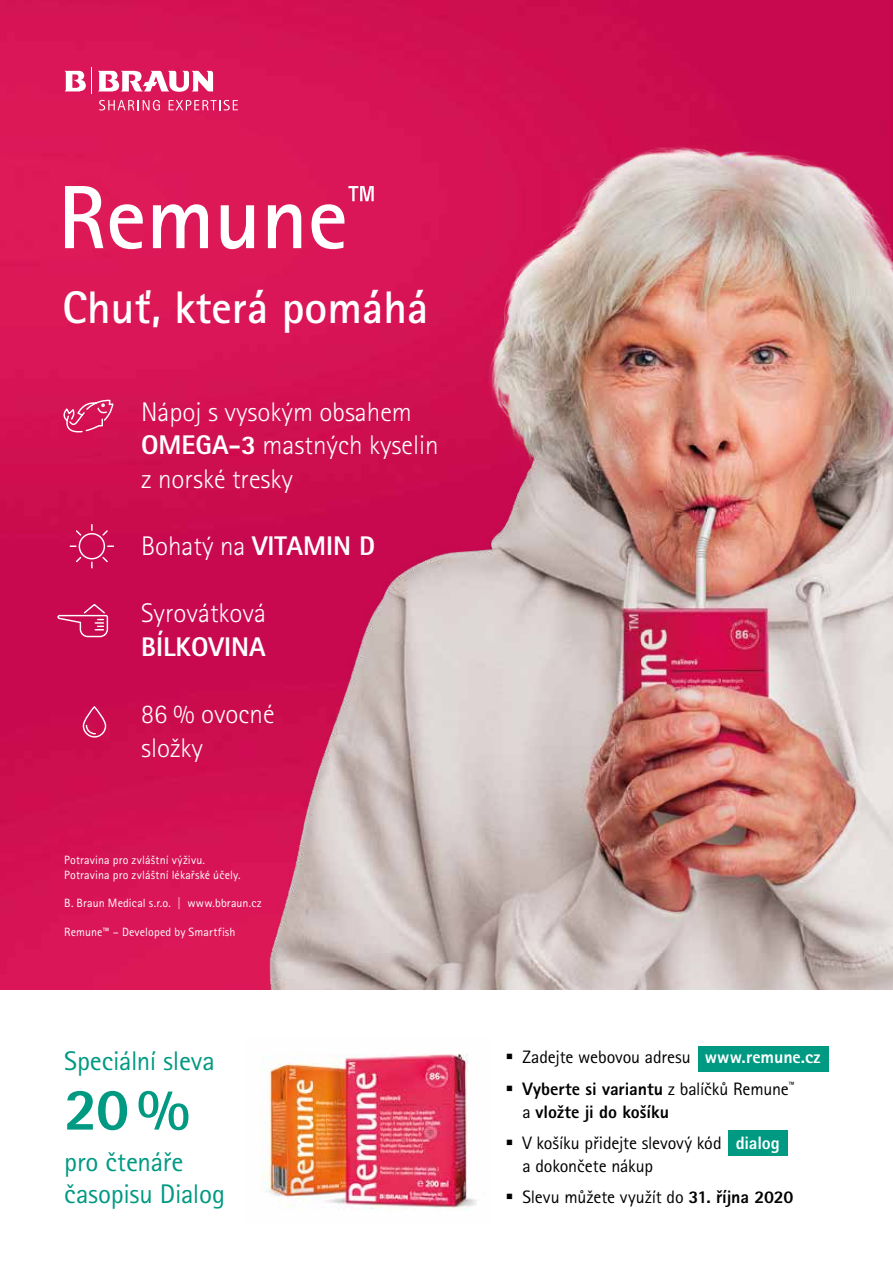
<style>
.page{position:relative;width:893px;height:1263px;background:#fff}
.page>*{position:absolute;margin:0;border:0;box-sizing:border-box;transform-origin:0 0}
.t1{font:700 90px "Rotis Sans Serif Pro";color:#fff}
.t2{font:800 60px "Rotis Sans Serif Pro";color:#009982}
.t3{font:700 45.75px "Rotis Sans Serif Pro";color:#fff}
.t4{font:300 27px/33.6px "Rotis Sans Serif Pro";color:#fff}
.t5{font:27px/32.4px "Rotis Sans Serif Pro";letter-spacing:-.01em;color:#009982}
.t6{font:800 27px "Rotis Sans Serif Pro";color:#fff}
.t7{font:18px/31.3px "Rotis Sans Serif Pro";letter-spacing:-.01em;color:#000}
.t8{font:12px/14.4px "Rotis Sans Serif Pro";letter-spacing:.01em;color:#fff}
.s1{font-weight:800}
.s2{font-weight:800;color:#fff}
</style>
<div class="page">
<img style="left:261px;top:1054px;width:216px;height:156px">
<div style="left:728px;top:1130px;width:60px;height:26px;background:#009982"></div>
<div style="left:698px;top:1046px;width:130px;height:26px;background:#009982"></div>
<img style="left:0;top:0;width:893px;height:990px">
<img style="left:254px;top:99px;width:639px;height:891px">
<svg style="left:99px;top:100px;width:61px;height:10px"></svg>
<svg style="left:169px;top:100px;width:69px;height:10px"></svg>
<svg style="left:98px;top:70px;width:115px;height:22px"></svg>
<svg style="left:64px;top:68px;width:28px;height:26px"></svg>
<svg style="left:69px;top:523px;width:46px;height:46px;background:#cd1f5e"></svg>
<svg style="left:56px;top:603px;width:53px;height:35px;background:#cf2c68"></svg>
<svg style="left:61px;top:399px;width:53px;height:35px;background:#da366d"></svg>
<svg style="left:82px;top:705px;width:25px;height:33px"></svg>
<h1 class="t1" style="left:58px;top:161px;width:324px">Remune<sup>™</sup></h1>
<h3 class="t3" style="left:63px;top:279px;width:367px">Chuť, která pomáhá</h3>
<h3 class="t4" style="left:141px;top:395px;width:299px">Nápoj s vysokým obsahem<br><span class="s1">OMEGA-3</span> mastných kyselin z norské tresky</h3>
<h3 class="t4" style="left:141px;top:530px;width:235px">Bohatý na <span class="s1">VITAMIN D</span></h3>
<h3 class="t4" style="left:141px;top:597px;width:126px">Syrovátková</h3>
<h3 class="t6" style="left:141px;top:630px;width:126px">BÍLKOVINA</h3>
<h3 class="t4" style="left:141px;top:698px;width:135px">86 % ovocné složky</h3>
<p class="t8" style="left:64px;top:853px;width:178px">Potravina pro zvláštní výživu.<br>Potravina pro zvláštní lékařské účely.</p>
<p class="t8" style="left:64px;top:896px;width:199px">B. Braun Medical s.r.o. | www.bbraun.cz</p>
<p class="t8" style="left:64px;top:925px;width:173px">Remune™ – Developed by Smartfish</p>
<h3 class="t5" style="left:64px;top:1044px;width:152px">Speciální sleva</h3>
<h2 class="t2" style="left:64px;top:1071px;width:127px">20%</h2>
<h3 class="t5" style="left:64px;top:1145px;width:162px">pro čtenáře časopisu Dialog</h3>
<p class="t7" style="left:522px;top:1042px;width:300px">Zadejte webovou adresu <span class="s2">www.remune.cz<br></span><span class="s1">Vyberte si variantu</span> z balíčků Remune<sup>™</sup></p>
<p class="t7" style="left:522px;top:1096px;width:259px">a <span class="s1">vložte ji do košíku<br></span>V košíku přidejte slevový kód <span class="s2">dialog</span></p>
<p class="t7" style="left:522px;top:1150px;width:273px">a dokončete nákup<br>Slevu můžete využít do <span class="s1">31. října 2020</span></p>
</div>
